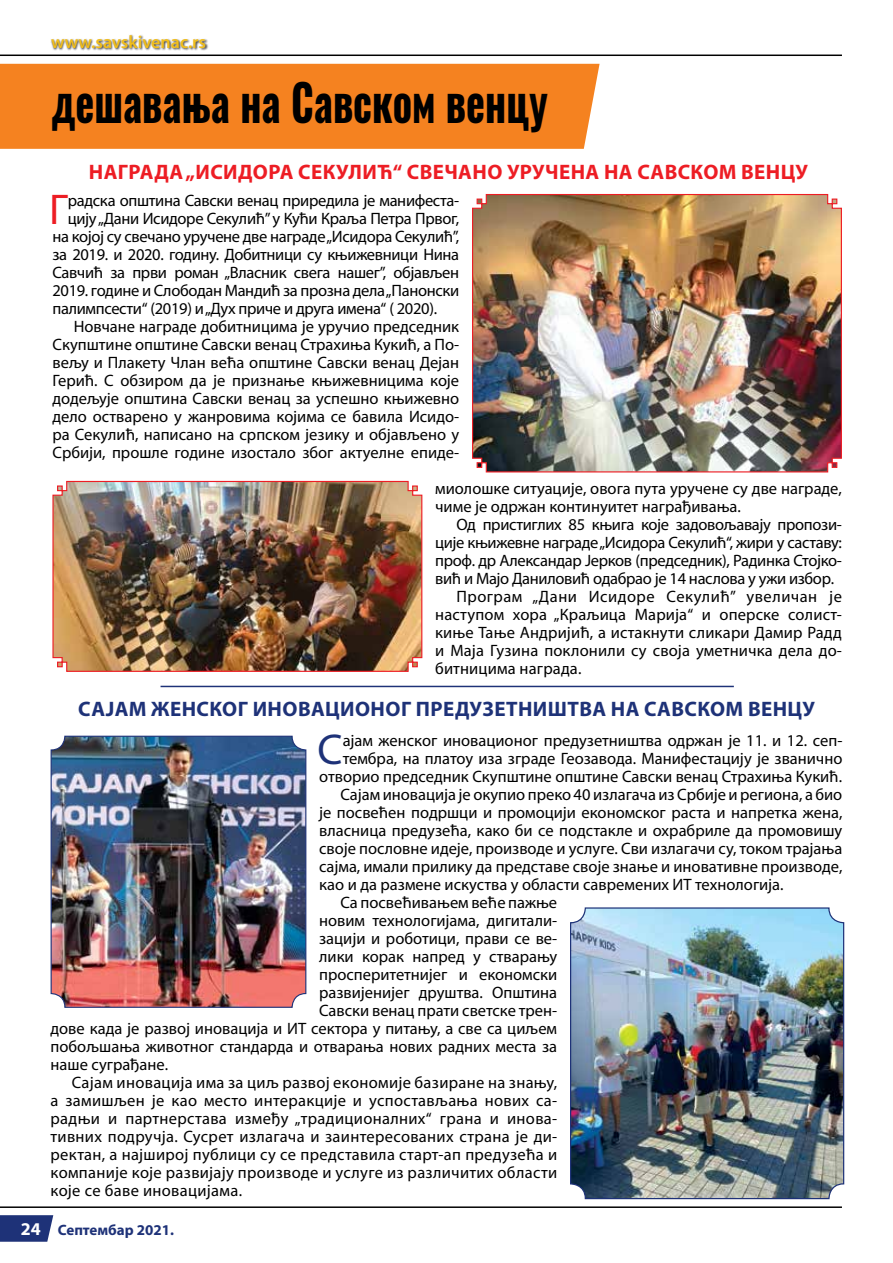
<style>
.page{position:relative;width:893px;height:1263px;background:#fff}
.page>*{position:absolute;margin:0;border:0;box-sizing:border-box;transform-origin:0 0}
.t1{font:700 50.4px "Oswald";color:#000;scale:.8 1}
.t2{font:43.2px "Myriad Pro";color:#ed1d24}
.t3{font:43.2px "Myriad Pro";color:#1e3278}
.t4{font:700 21px "Myriad Pro";letter-spacing:.02em;color:#ed1d24}
.t5{font:700 21px "Myriad Pro";letter-spacing:.02em;color:#1e3278}
.t6{font:600 18px "Myriad Pro";color:#f2be1a}
.t7{font:16.5px/18px "Myriad Pro";color:#000}
.t8{font:16.5px "Myriad Pro";letter-spacing:-.02em;color:#000}
.t9{font:16.5px "Myriad Pro";letter-spacing:.02em;color:#000}
.t10{font:16.5px "Myriad Pro";letter-spacing:.03em;color:#000}
.t11{font:700 15px "Myriad Pro";color:#1e3278}
.s1{font-size:18px;color:#fff}
</style>
<div class="page">
<svg style="left:0;top:1215px;width:53px;height:27px"></svg>
<hr style="left:0;top:1206px;width:842px;height:2px;background:#000">
<hr style="left:0;top:55px;width:842px;height:1px;background:#000">
<div style="left:51px;top:34px;width:158px;height:17px;background:#000;opacity:.75"></div>
<div style="left:0;top:64px;width:600px;height:85px;background:#f58220"></div>
<img style="left:472px;top:194px;width:370px;height:279px">
<img style="left:52px;top:480px;width:371px;height:192px">
<hr style="left:161px;top:686px;width:573px;height:1px;background:#1e3278">
<img style="left:53px;top:738px;width:251px;height:268px">
<div style="left:51px;top:736px;width:255px;height:272px;border:1px solid #1e3278;border-radius:14px"></div>
<img style="left:572px;top:909px;width:270px;height:288px">
<div style="left:570px;top:907px;width:274px;height:292px;border:1px solid #1e3278;border-radius:15px"></div>
<p class="t6" style="left:51px;top:30px;width:157px">www.savskivenac.rs</p>
<h1 class="t1" style="left:51px;top:67px;width:623px">дешавања на Савском венцу</h1>
<p class="t4" style="left:89px;top:158px;width:721px">НАГРАДА „ИСИДОРА СЕКУЛИЋ“ СВЕЧАНО УРУЧЕНА НА САВСКОМ ВЕНЦУ</p>
<h2 class="t2" style="left:49px;top:183px;width:20px">Г</h2>
<p class="t8" style="left:68px;top:191px;width:393px">радска општина Савски венац приредила је манифеста-</p>
<p class="t8" style="left:68px;top:209px;width:393px">цију „Дани Исидоре Секулић” у Кући Краља Петра Првог,</p>
<p class="t8" style="left:52px;top:227px;width:408px">на којој су свечано уручене две награде „Исидора Секулић”,</p>
<p class="t8" style="left:52px;top:245px;width:408px">за 2019. и 2020. годину. Добитници су књижевници Нина</p>
<p class="t8" style="left:52px;top:263px;width:408px">Савчић за први роман „Власник свега нашег”, објављен</p>
<p class="t8" style="left:52px;top:281px;width:408px">2019. године и Слободан Мандић за прозна дела „Панонски</p>
<p class="t8" style="left:52px;top:299px;width:386px">палимпсести“ (2019) и „Дух приче и друга имена“ ( 2020).</p>
<p class="t7" style="left:74px;top:318px;width:387px">Новчане награде добитницима је уручио председник</p>
<p class="t7" style="left:52px;top:336px;width:408px">Скупштине општине Савски венац Страхиња Кукић, а По-</p>
<p class="t7" style="left:52px;top:354px;width:408px">вељу и Плакету Члан већа општине Савски венац Дејан</p>
<p class="t7" style="left:52px;top:372px;width:408px">Герић. С обзиром да је признање књижевницима које</p>
<p class="t7" style="left:52px;top:390px;width:408px">додељује општина Савски венац за успешно књижевно</p>
<p class="t7" style="left:52px;top:408px;width:408px">дело остварено у жанровима којима се бавила Исидо-</p>
<p class="t7" style="left:52px;top:426px;width:408px">ра Секулић, написано на српском језику и објављено у</p>
<p class="t7" style="left:52px;top:444px;width:408px">Србији, прошле године изостало због актуелне епиде-</p>
<p class="t7" style="left:435px;top:480px;width:408px">миолошке ситуације, овога пута уручене су две награде, чиме је одржан континуитет награђивања.</p>
<p class="t8" style="left:456px;top:515px;width:387px">Од пристиглих 85 књига које задовољавају пропози-</p>
<p class="t8" style="left:435px;top:533px;width:408px">ције књижевне награде „Исидора Секулић“, жири у саставу:</p>
<p class="t8" style="left:435px;top:551px;width:408px">проф. др Александар Јерков (председник), Радинка Стојко-</p>
<p class="t8" style="left:435px;top:569px;width:400px">вић и Мајо Даниловић одабрао је 14 наслова у ужи избор.</p>
<p class="t10" style="left:456px;top:587px;width:387px">Програм „Дани Исидоре Секулић” увеличан је</p>
<p class="t7" style="left:435px;top:606px;width:408px">наступом хора „Краљица Марија“ и оперске солист-</p>
<p class="t7" style="left:435px;top:624px;width:408px">киње Тање Андријић, а истакнути сликари Дамир Радд</p>
<p class="t7" style="left:435px;top:642px;width:408px">и Маја Гузина поклонили су своја уметничка дела до-</p>
<p class="t7" style="left:435px;top:660px;width:148px">битницима награда.</p>
<p class="t5" style="left:78px;top:695px;width:738px">САЈАМ ЖЕНСКОГ ИНОВАЦИОНОГ ПРЕДУЗЕТНИШТВА НА САВСКОМ ВЕНЦУ</p>
<h2 class="t3" style="left:318px;top:723px;width:27px">С</h2>
<p class="t7" style="left:343px;top:731px;width:501px">ајам женског иновационог предузетништва одржан је 11. и 12. сеп-</p>
<p class="t7" style="left:343px;top:749px;width:501px">тембра, на платоу иза зграде Геозавода. Манифeстацију је званично</p>
<p class="t7" style="left:319px;top:767px;width:524px">отворио председник Скупштине општине Савски венац Страхиња Кукић.</p>
<p class="t7" style="left:340px;top:785px;width:503px">Сајам иновација је окупио преко 40 излагача из Србије и региона, а био</p>
<p class="t7" style="left:319px;top:803px;width:525px">је посвећен подршци и промоцији економског раста и напретка жена,</p>
<p class="t7" style="left:319px;top:821px;width:525px">власница предузећa, како би се подстакле и охрабриле да промовишу</p>
<p class="t7" style="left:319px;top:839px;width:525px">своје пословне идеје, производе и услуге. Сви излагачи су, током трајања</p>
<p class="t7" style="left:319px;top:857px;width:525px">сајма, имали прилику да представе своје знање и иновативне производе,</p>
<p class="t7" style="left:319px;top:875px;width:466px">као и да размене искуства у области савремених ИТ технологија.</p>
<p class="t7" style="left:340px;top:893px;width:218px">Са посвећивањем веће пажње</p>
<p class="t7" style="left:319px;top:911px;width:240px">новим технологијама, дигитали-</p>
<p class="t7" style="left:319px;top:929px;width:240px">зацији и роботици, прави се ве-</p>
<p class="t7" style="left:319px;top:947px;width:240px">лики корак напред у стварању</p>
<p class="t7" style="left:319px;top:965px;width:240px">просперитетнијег и економски</p>
<p class="t7" style="left:319px;top:983px;width:240px">развијенијег друштва. Општина</p>
<p class="t7" style="left:319px;top:1001px;width:240px">Савски венац прати светске трен-</p>
<p class="t7" style="left:51px;top:1019px;width:508px">дове када је развој иновација и ИТ сектора у питању, а све са циљем</p>
<p class="t7" style="left:51px;top:1037px;width:508px">побољшања животног стандарда и отварања нових радних места за</p>
<p class="t7" style="left:51px;top:1055px;width:119px">наше суграђане.</p>
<p class="t9" style="left:72px;top:1072px;width:487px">Сајам иновација има за циљ развој економије базиране на знању,</p>
<p class="t9" style="left:51px;top:1090px;width:508px">а замишљен је као место интеракције и успостављања нових са-</p>
<p class="t9" style="left:51px;top:1108px;width:508px">радњи и партнерстава између „традиционалних“ грана и инова-</p>
<p class="t9" style="left:51px;top:1126px;width:508px">тивних подручја. Сусрет излагача и заинтересованих страна је ди-</p>
<p class="t9" style="left:51px;top:1144px;width:508px">ректан, а најширој публици су се представила старт-ап предузећа и</p>
<p class="t9" style="left:51px;top:1162px;width:508px">компаније које развијају производе и услуге из различитих области</p>
<p class="t9" style="left:51px;top:1180px;width:193px">које се баве иновацијама.</p>
<p class="t11" style="left:21px;top:1220px;width:155px"><span class="s1">24</span> Септембар 2021.</p>
</div>
